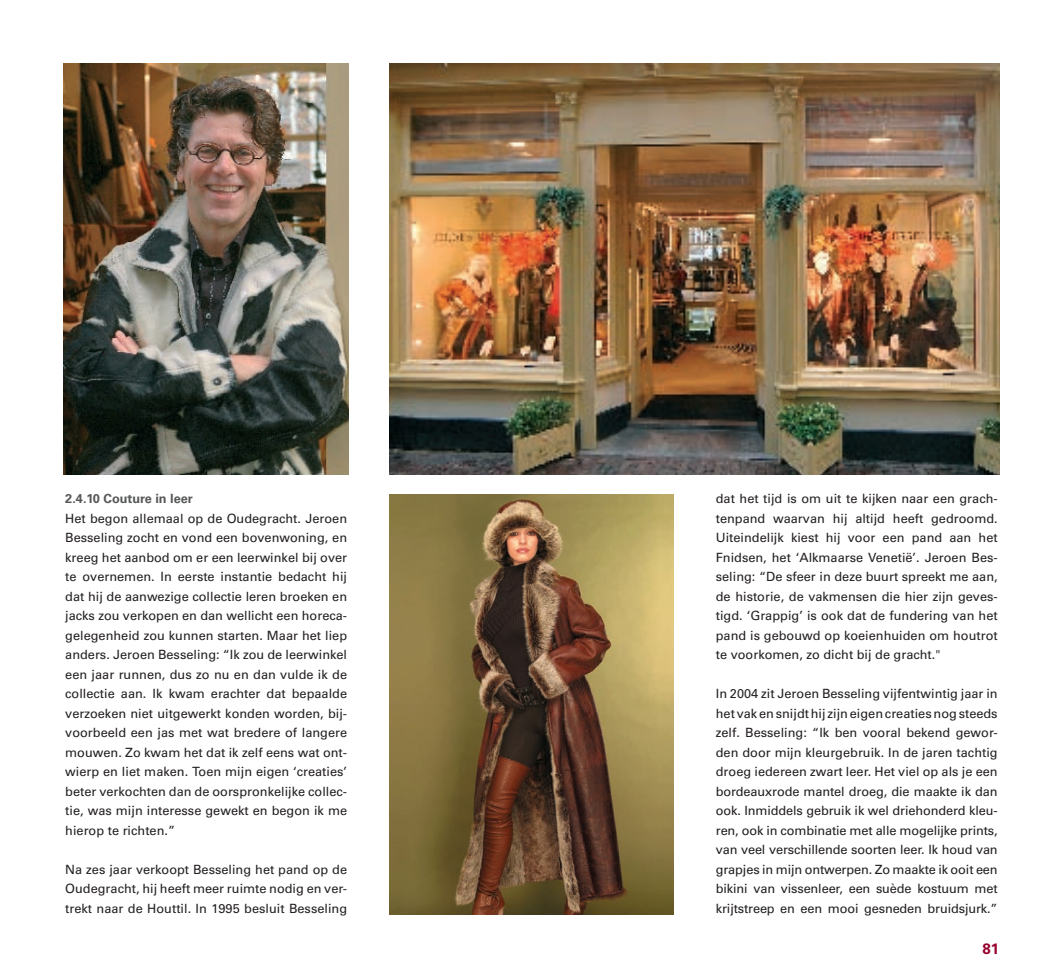
<style>
.page{position:relative;width:1063px;height:978px;background:#fff}
.page>*{position:absolute;margin:0;border:0;box-sizing:border-box;transform-origin:0 0}
.t1{font:700 15px "Univers";color:#98012d}
.t2{font:12.75px/19.5px "Univers";color:#231f20;text-align:justify}
.t3{font:700 12.75px "Univers";color:#57585a}
</style>
<div class="page">
<img style="left:64px;top:64px;width:285px;height:410px">
<img style="left:389px;top:64px;width:610px;height:410px">
<img style="left:389px;top:494px;width:285px;height:420px">
<p class="t3" style="left:65px;top:491px;width:129px">2.4.10 Couture in leer</p>
<p class="t2" style="left:65px;top:508px;width:283px">Het begon allemaal op de Oudegracht. Jeroen Besseling zocht en vond een bovenwoning, en kreeg het aanbod om er een leerwinkel bij over te overnemen. In eerste instantie bedacht hij dat hij de aanwezige collectie leren broeken en jacks zou verkopen en dan wellicht een horeca&shy;gelegenheid zou kunnen starten. Maar het liep anders. Jeroen Besseling: “Ik zou de leerwinkel een jaar runnen, dus zo nu en dan vulde ik de collectie aan. Ik kwam erachter dat bepaalde verzoeken niet uitgewerkt konden worden, bij&shy;voorbeeld een jas met wat bredere of langere mouwen. Zo kwam het dat ik zelf eens wat ont&shy;wierp en liet maken. Toen mijn eigen ‘creaties’ beter verkochten dan de oorspronkelijke collec&shy;tie, was mijn interesse gewekt en begon ik me hierop te richten.”</p>
<p class="t2" style="left:65px;top:859px;width:283px">Na zes jaar verkoopt Besseling het pand op de Oudegracht, hij heeft meer ruimte nodig en ver&shy;trekt naar de Houttil. In 1995 besluit Besseling</p>
<p class="t2" style="left:716px;top:489px;width:283px">dat het tijd is om uit te kijken naar een grach&shy;tenpand waarvan hij altijd heeft gedroomd.<br>Uiteindelijk kiest hij voor een pand aan het Fnidsen, het ‘Alkmaarse Venetië’. Jeroen Bes&shy;seling: “De sfeer in deze buurt spreekt me aan, de historie, de vakmensen die hier zijn geves&shy;tigd. ‘Grappig’ is ook dat de fundering van het pand is gebouwd op koeienhuiden om houtrot te voorkomen, zo dicht bij de gracht."</p>
<p class="t2" style="left:716px;top:684px;width:283px">In 2004 zit Jeroen Besseling vijfentwintig jaar in het vak en snijdt hij zijn eigen creaties nog steeds zelf. Besseling: “Ik ben vooral bekend gewor&shy;den door mijn kleurgebruik. In de jaren tachtig droeg iedereen zwart leer. Het viel op als je een bordeauxrode mantel droeg, die maakte ik dan ook. Inmiddels gebruik ik wel driehonderd kleu&shy;ren, ook in combinatie met alle mogelijke prints, van veel verschillende soorten leer. Ik houd van grapjes in mijn ontwerpen. Zo maakte ik ooit een bikini van vissenleer, een suède kostuum met krijtstreep en een mooi gesneden bruidsjurk.”</p>
<p class="t1" style="left:983px;top:940px;width:18px">81</p>
</div>
